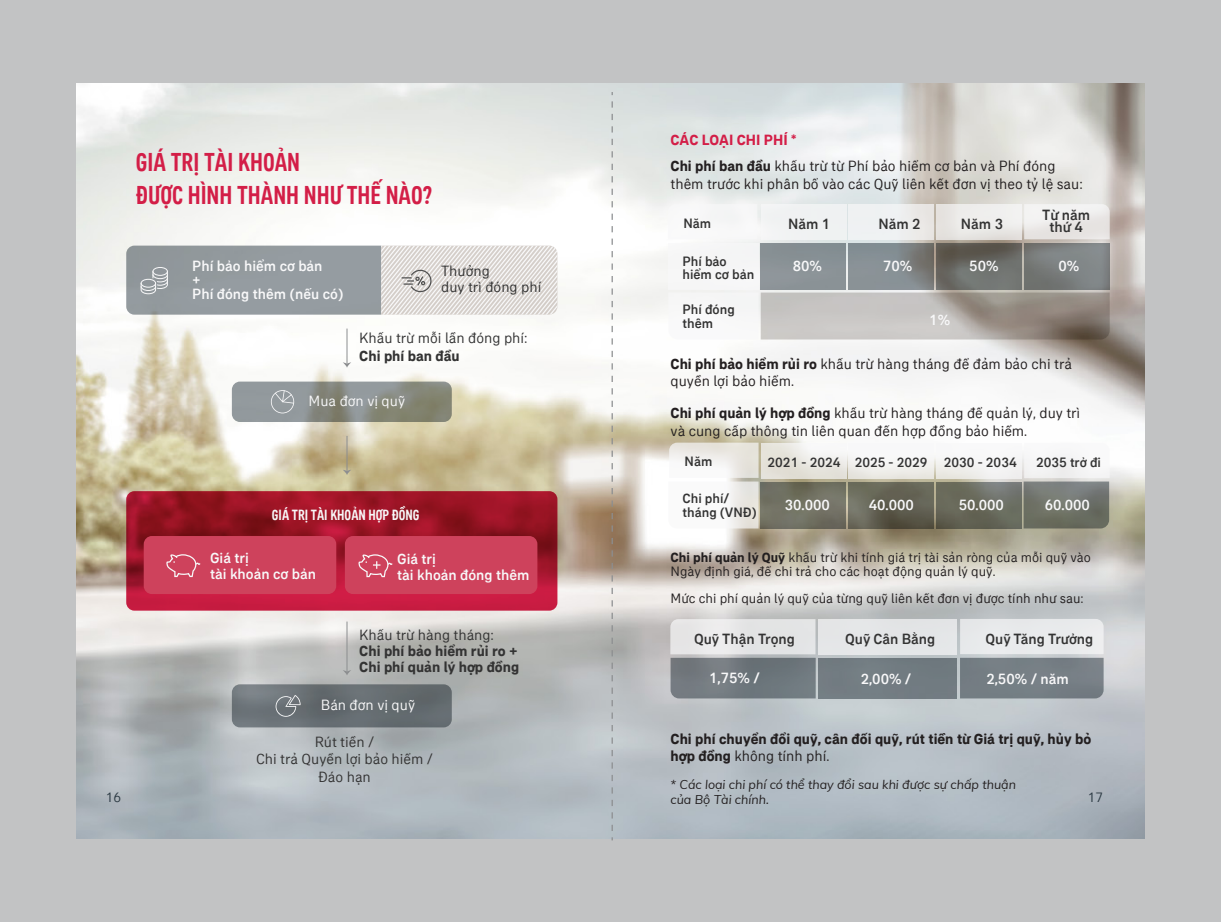
<style>
.page{position:relative;width:1221px;height:922px;background:#fff}
.page>*{position:absolute;margin:0;border:0;box-sizing:border-box;transform-origin:0 0}
.t1{font:500 condensed 26.25px/32.5px "AIA Everest";color:#d31e47}
.t2{font:15px/17.5px "AIA Everest";color:#231f20}
.t3{font:500 15px/13.8px "AIA Everest";color:#f8f8f9}
.t4{font:15px/17.5px "AIA Everest";color:#333}
.t5{font:700 15px/16.2px "AIA Everest";color:#231f20}
.t6{font:500 15px/12.5px "AIA Everest";color:#333;text-align:center}
.t7{font:700 15px/16.2px "AIA Everest";color:#333}
.t8{font:15px "AIA Everest";color:#f8f8f9}
.t9{font:500 condensed 15px "AIA Everest";color:#f8f8f9}
.t10{font:700 15px "AIA Everest";color:#d31e47}
.t11{font:13.75px/13.8px "AIA Everest";color:#231f20}
.t12{font:500 13.75px/13.8px "AIA Everest";color:#333}
.t13{font:13.75px "AIA Everest";color:#2c3a44}
.t14{font:italic 12.5px/15px "Muli";color:#231f20}
.s1{font-weight:700}
.s2{font-weight:400}
</style>
<div class="page">
<div style="left:1px;top:0;width:1220px;height:921px;background:#c2c3c4"></div>
<img style="left:77px;top:84px;width:1067px;height:754px">
<svg style="left:126px;top:491px;width:431px;height:119px;background:#a4162b"></svg>
<svg style="left:232px;top:381px;width:220px;height:41px;background:#8c908a"></svg>
<div style="left:345px;top:536px;width:192px;height:58px;background:#ce425c;border-radius:8px"></div>
<div style="left:232px;top:684px;width:220px;height:43px;background:linear-gradient(to right,#71787e,#5f666a);border-radius:8px"></div>
<div style="left:144px;top:536px;width:192px;height:58px;background:#ce425c;border-radius:8px"></div>
<hr style="left:346px;top:328px;width:1px;height:36px;background:#8c8e90">
<svg style="left:343px;top:362px;width:8px;height:5px"></svg>
<hr style="left:346px;top:436px;width:1px;height:35px;background:#8c8e90">
<svg style="left:343px;top:469px;width:8px;height:6px"></svg>
<hr style="left:346px;top:621px;width:1px;height:51px;background:#8c8e90">
<svg style="left:343px;top:670px;width:8px;height:5px"></svg>
<svg style="left:126px;top:245px;width:431px;height:69px;background:#b4b6b8"></svg>
<svg style="left:271px;top:390px;width:23px;height:23px"></svg>
<svg style="left:166px;top:554px;width:35px;height:23px"></svg>
<svg style="left:358px;top:554px;width:35px;height:23px"></svg>
<svg style="left:276px;top:694px;width:25px;height:22px"></svg>
<svg style="left:848px;top:443px;width:86px;height:35px;background:#f3f2f1"></svg>
<svg style="left:761px;top:443px;width:85px;height:35px;background:#e9e7e1"></svg>
<div style="left:936px;top:443px;width:86px;height:35px;background:#f8f8f9"></div>
<svg style="left:668px;top:442px;width:90px;height:86px;background:#f1f0ed"></svg>
<svg style="left:760px;top:481px;width:86px;height:47px;background:#717163"></svg>
<svg style="left:848px;top:481px;width:86px;height:47px;background:#656455"></svg>
<svg style="left:936px;top:481px;width:86px;height:47px;background:#6b6d60"></svg>
<svg style="left:1023px;top:443px;width:86px;height:85px;background:#acaea9"></svg>
<div style="left:818px;top:619px;width:138px;height:35px;background:#e4e6e7"></div>
<svg style="left:670px;top:619px;width:145px;height:79px;background:#a8acb0"></svg>
<svg style="left:960px;top:618px;width:143px;height:80px;background:#acb2b6"></svg>
<div style="left:818px;top:657px;width:138px;height:41px;background:#727b82"></div>
<div style="left:848px;top:204px;width:86px;height:35px;background:linear-gradient(to right,#f1f5f7,#eae8e5)"></div>
<div style="left:761px;top:204px;width:85px;height:35px;background:#f0f2f2"></div>
<div style="left:668px;top:204px;width:89px;height:35px;background:#f8f8f8"></div>
<div style="left:936px;top:204px;width:86px;height:35px;background:linear-gradient(to right,#e7e5e2,#efefed)"></div>
<svg style="left:1024px;top:204px;width:85px;height:35px;background:#ebeae8"></svg>
<div style="left:668px;top:243px;width:90px;height:46px;background:#f8f8f9"></div>
<div style="left:760px;top:243px;width:86px;height:46px;background:#8a9296"></div>
<svg style="left:848px;top:243px;width:86px;height:46px;background:#82888b"></svg>
<svg style="left:936px;top:243px;width:86px;height:46px;background:#686762"></svg>
<div style="left:1024px;top:243px;width:85px;height:46px;background:linear-gradient(to right,#727472,#858b8e)"></div>
<svg style="left:668px;top:292px;width:441px;height:47px"></svg>
<svg style="left:611px;top:101px;width:2px;height:739px"></svg>
<h1 class="t1" style="left:136px;top:145px;width:298px">GIÁ TRỊ TÀI KHOẢN<br>ĐƯỢC HÌNH THÀNH NHƯ THẾ NÀO?</h1>
<p class="t3" style="left:192px;top:258px;width:153px">Phí bảo hiểm cơ bản<br>+<br>Phí đóng thêm (nếu có)</p>
<p class="t4" style="left:441px;top:262px;width:102px;line-height:16.2px">Thưởng<br>duy trì đóng phí</p>
<p class="t4" style="left:359px;top:328px;width:170px">Khấu trừ mỗi lần đóng phí:</p>
<p class="t7" style="left:359px;top:347px;width:102px">Chi phí ban đầu</p>
<p class="t8" style="left:309px;top:391px;width:98px">Mua đơn vị quỹ</p>
<p class="t9" style="left:272px;top:505px;width:149px">GIÁ TRỊ TÀI KHOẢN HỢP ĐỒNG</p>
<p class="t3" style="left:210px;top:549px;width:107px;line-height:16.2px">Giá trị<br>tài khoản cơ bản</p>
<p class="t3" style="left:397px;top:549px;width:134px;line-height:16.2px">Giá trị<br>tài khoản đóng thêm</p>
<p class="t4" style="left:359px;top:625px;width:136px">Khấu trừ hàng tháng:</p>
<p class="t7" style="left:359px;top:642px;width:161px">Chi phí bảo hiểm rủi ro +<br>Chi phí quản lý hợp đồng</p>
<p class="t8" style="left:321px;top:695px;width:96px">Bán đơn vị quỹ</p>
<p class="t10" style="left:670px;top:130px;width:127px">CÁC LOẠI CHI PHÍ *</p>
<p class="t2" style="left:670px;top:156px;width:414px"><span class="s1">Chi phí ban đầu</span> khấu trừ từ Phí bảo hiểm cơ bản và Phí đóng thêm trước khi phân bổ vào các Quỹ liên kết đơn vị theo tỷ lệ sau:</p>
<p class="t12" style="left:683px;top:215px;width:29px">Năm</p>
<p class="t6" style="left:788px;top:216px;width:44px">Năm 1</p>
<p class="t6" style="left:878px;top:216px;width:44px">Năm 2</p>
<p class="t6" style="left:961px;top:216px;width:44px">Năm 3</p>
<p class="t6" style="left:1042px;top:207px;width:50px">Từ năm thứ 4</p>
<p class="t12" style="left:682px;top:253px;width:73px">Phí bảo hiểm cơ bản</p>
<p class="t3" style="left:793px;top:258px;width:31px">80%</p>
<p class="t3" style="left:883px;top:258px;width:31px">70%</p>
<p class="t12" style="left:682px;top:302px;width:54px">Phí đóng thêm</p>
<p class="t3" style="left:929px;top:312px;width:22px">1%</p>
<p class="t3" style="left:969px;top:258px;width:31px">50%</p>
<p class="t3" style="left:1058px;top:258px;width:22px">0%</p>
<p class="t2" style="left:670px;top:354px;width:403px"><span class="s1">Chi phí bảo hiểm rủi ro</span> khấu trừ hàng tháng để đảm bảo chi trả quyền lợi bảo hiểm.</p>
<p class="t2" style="left:670px;top:403px;width:411px"><span class="s1">Chi phí quản lý hợp đồng</span> khấu trừ hàng tháng để quản lý, duy trì và cung cấp thông tin liên quan đến hợp đồng bảo hiểm.</p>
<p class="t12" style="left:684px;top:454px;width:29px">Năm</p>
<p class="t12" style="left:1036px;top:454px;width:67px">2035 trở đi</p>
<p class="t3" style="left:1044px;top:497px;width:47px">60.000</p>
<p class="t12" style="left:767px;top:454px;width:251px">2021 - 2024 2025 - 2029 2030 - 2034</p>
<p class="t12" style="left:682px;top:490px;width:76px">Chi phí/ tháng (VNĐ)</p>
<p class="t3" style="left:785px;top:497px;width:47px">30.000</p>
<p class="t3" style="left:869px;top:497px;width:47px">40.000</p>
<p class="t3" style="left:959px;top:497px;width:47px">50.000</p>
<p class="t11" style="left:670px;top:549px;width:422px"><span class="s1">Chi phí quản lý Quỹ</span> khấu trừ khi tính giá trị tài sản ròng của mỗi quỹ vào<br>Ngày định giá, để chi trả cho các hoạt động quản lý quỹ.</p>
<p class="t11" style="left:670px;top:591px;width:414px">Mức chi phí quản lý quỹ của từng quỹ liên kết đơn vị được tính như sau:</p>
<p class="t6" style="left:694px;top:631px;width:102px">Quỹ Thận Trọng</p>
<p class="t6" style="left:845px;top:631px;width:92px">Quỹ Cân Bằng</p>
<p class="t6" style="left:985px;top:631px;width:109px">Quỹ Tăng Trưởng</p>
<p class="t3" style="left:709px;top:670px;width:52px">1,75% /</p>
<p class="t3" style="left:860px;top:671px;width:52px">2,00% /</p>
<p class="t3" style="left:986px;top:670px;width:84px">2,50% / năm</p>
<p class="t5" style="left:670px;top:730px;width:422px">Chi phí chuyển đổi quỹ, cân đối quỹ, rút tiền từ Giá trị quỹ, hủy bỏ hợp đồng <span class="s2">không tính phí.</span></p>
<p class="t14" style="left:670px;top:776px;width:347px">* Các loại chi phí có thể thay đổi sau khi được sự chấp thuận của Bộ Tài chính.</p>
<p class="t4" style="left:256px;top:732px;width:178px;text-align:center">Rút tiền /<br>Chi trả Quyền lợi bảo hiểm /<br>Đáo hạn</p>
<p class="t13" style="left:106px;top:788px;width:17px">16</p>
<p class="t13" style="left:1088px;top:788px;width:17px">17</p>
</div>
